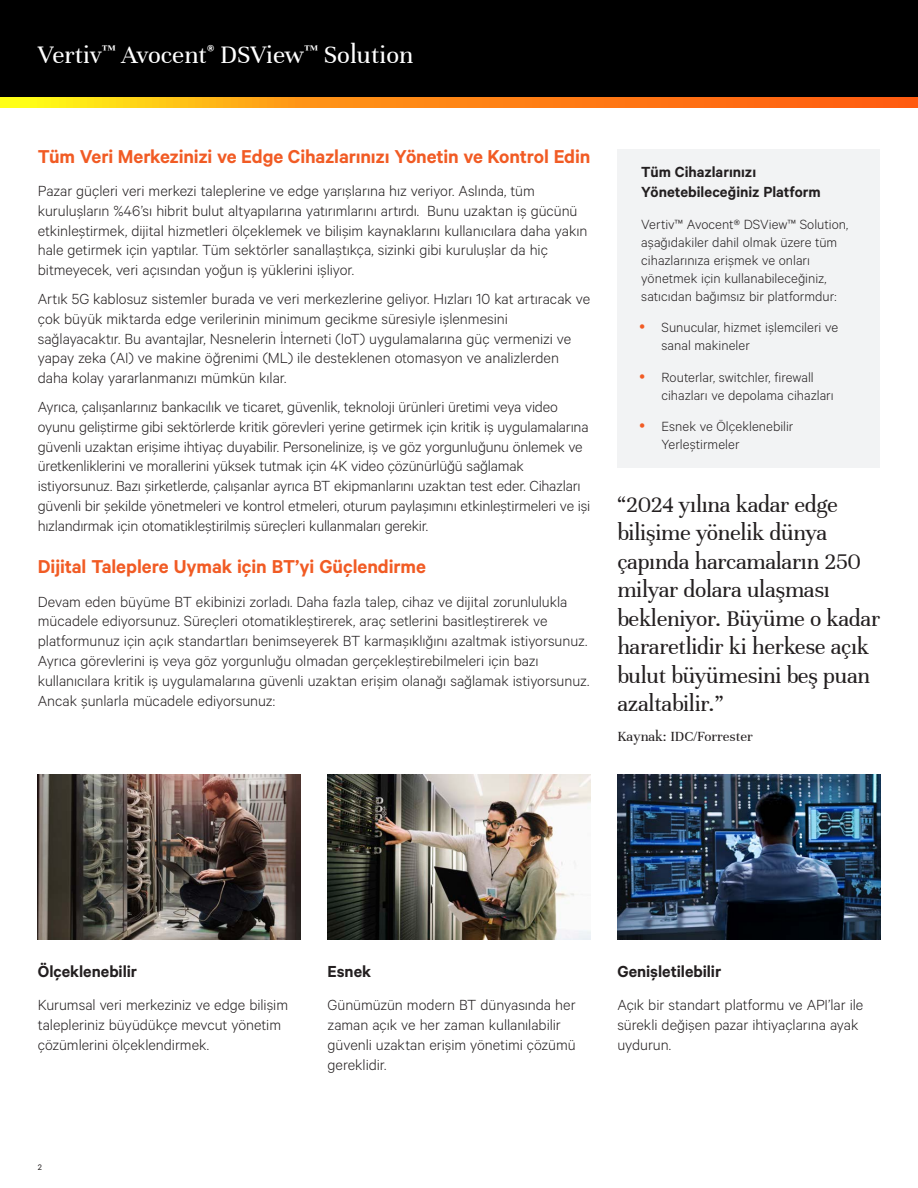
<style>
.page{position:relative;width:918px;height:1188px;background:#fff}
.page>*{position:absolute;margin:0;border:0;box-sizing:border-box;transform-origin:0 0}
.t1{font:27px "Unna";color:#fff}
.t2{font:24px/28.5px "Unna";letter-spacing:-.015em;color:#231f20}
.t3{font:600 21px "Calibre";letter-spacing:-.01em;color:#f15b24}
.t4{font:600 18px "Calibre";color:#231f20}
.t5{font:300 16.5px/19.8px "Calibre";letter-spacing:-.005em;color:#231f20}
.t6{font:600 16.5px/19.8px "Calibre";color:#231f20}
.t7{font:300 15px/18px "Calibre";color:#231f20}
.t8{font:15px "Unna";color:#231f20}
.t9{font:9px "Calibre";color:#231f20}
</style>
<div class="page">
<div style="left:0;top:0;width:918px;height:108px;background:#000"></div>
<svg style="left:0;top:98px;width:918px;height:10px;background:#ff9314"></svg>
<div style="left:617px;top:149px;width:263px;height:319px;background:#f2f3f4"></div>
<img style="left:38px;top:774px;width:263px;height:165px">
<img style="left:328px;top:774px;width:262px;height:165px">
<img style="left:617px;top:774px;width:263px;height:165px">
<h1 class="t1" style="left:38px;top:39px;width:377px">Vertiv<sup>™</sup> Avocent<sup>®</sup> DSView<sup>™</sup> Solution</h1>
<p class="t3" style="left:38px;top:144px;width:554px">Tüm Veri Merkezinizi ve Edge Cihazlarınızı Yönetin ve Kontrol Edin</p>
<p class="t5" style="left:38px;top:180px;width:551px">Pazar güçleri veri merkezi taleplerine ve edge yarışlarına hız veriyor. Aslında, tüm kuruluşların %46’sı hibrit bulut altyapılarına yatırımlarını artırdı. Bunu uzaktan iş gücünü etkinleştirmek, dijital hizmetleri ölçeklemek ve bilişim kaynaklarını kullanıcılara daha yakın hale getirmek için yaptılar. Tüm sektörler sanallaştıkça, sizinki gibi kuruluşlar da hiç bitmeyecek, veri açısından yoğun iş yüklerini işliyor.</p>
<p class="t5" style="left:38px;top:288px;width:554px">Artık 5G kablosuz sistemler burada ve veri merkezlerine geliyor. Hızları 10 kat artıracak ve çok büyük miktarda edge verilerinin minimum gecikme süresiyle işlenmesini sağlayacaktır. Bu avantajlar, Nesnelerin İnterneti (IoT) uygulamalarına güç vermenizi ve yapay zeka (AI) ve makine öğrenimi (ML) ile desteklenen otomasyon ve analizlerden daha kolay yararlanmanızı mümkün kılar.</p>
<p class="t5" style="left:38px;top:396px;width:554px">Ayrıca, çalışanlarınız bankacılık ve ticaret, güvenlik, teknoloji ürünleri üretimi veya video oyunu geliştirme gibi sektörlerde kritik görevleri yerine getirmek için kritik iş uygulamalarına güvenli uzaktan erişime ihtiyaç duyabilir. Personelinize, iş ve göz yorgunluğunu önlemek ve üretkenliklerini ve morallerini yüksek tutmak için 4K video çözünürlüğü sağlamak istiyorsunuz. Bazı şirketlerde, çalışanlar ayrıca BT ekipmanlarını uzaktan test eder. Cihazları güvenli bir şekilde yönetmeleri ve kontrol etmeleri, oturum paylaşımını etkinleştirmeleri ve işi hızlandırmak için otomatikleştirilmiş süreçleri kullanmaları gerekir.</p>
<p class="t3" style="left:38px;top:554px;width:390px">Dijital Taleplere Uymak için BT’yi Güçlendirme</p>
<p class="t5" style="left:38px;top:591px;width:553px">Devam eden büyüme BT ekibinizi zorladı. Daha fazla talep, cihaz ve dijital zorunlulukla mücadele ediyorsunuz. Süreçleri otomatikleştirerek, araç setlerini basitleştirerek ve platformunuz için açık standartları benimseyerek BT karmaşıklığını azaltmak istiyorsunuz.<br>Ayrıca görevlerini iş veya göz yorgunluğu olmadan gerçekleştirebilmeleri için bazı kullanıcılara kritik iş uygulamalarına güvenli uzaktan erişim olanağı sağlamak istiyorsunuz.<br>Ancak şunlarla mücadele ediyorsunuz:</p>
<p class="t6" style="left:641px;top:162px;width:181px">Tüm Cihazlarınızı<br>Yönetebileceğiniz Platform</p>
<p class="t7" style="left:641px;top:214px;width:209px">Vertiv™ Avocent® DSView™ Solution, aşağıdakiler dahil olmak üzere tüm cihazlarınıza erişmek ve onları yönetmek için kullanabileceğiniz, satıcıdan bağımsız bir platformdur:</p>
<p class="t7" style="left:662px;top:318px;width:178px">Sunucular, hizmet işlemcileri ve sanal makineler</p>
<p class="t7" style="left:662px;top:367px;width:174px">Routerlar, switchler, firewall cihazları ve depolama cihazları</p>
<p class="t7" style="left:662px;top:417px;width:133px">Esnek ve Ölçeklenebilir<br>Yerleştirmeler</p>
<h2 class="t2" style="left:617px;top:490px;width:264px">“2024 yılına kadar edge bilişime yönelik dünya çapında harcamaların 250 milyar dolara ulaşması bekleniyor. Büyüme o kadar hararetlidir ki herkese açık bulut büyümesini beş puan azaltabilir.”</h2>
<p class="t8" style="left:617px;top:728px;width:137px">Kaynak: IDC/Forrester</p>
<p class="t4" style="left:38px;top:961px;width:101px">Ölçeklenebilir</p>
<p class="t5" style="left:38px;top:995px;width:252px">Kurumsal veri merkeziniz ve edge bilişim talepleriniz büyüdükçe mevcut yönetim çözümlerini ölçeklendirmek.</p>
<p class="t9" style="left:38px;top:1162px;width:6px">2</p>
<p class="t4" style="left:328px;top:961px;width:45px">Esnek</p>
<p class="t5" style="left:328px;top:995px;width:250px">Günümüzün modern BT dünyasında her zaman açık ve her zaman kullanılabilir güvenli uzaktan erişim yönetimi çözümü gereklidir.</p>
<p class="t4" style="left:617px;top:961px;width:105px">Genişletilebilir</p>
<p class="t5" style="left:617px;top:995px;width:248px">Açık bir standart platformu ve API’lar ile sürekli değişen pazar ihtiyaçlarına ayak uydurun.</p>
</div>
